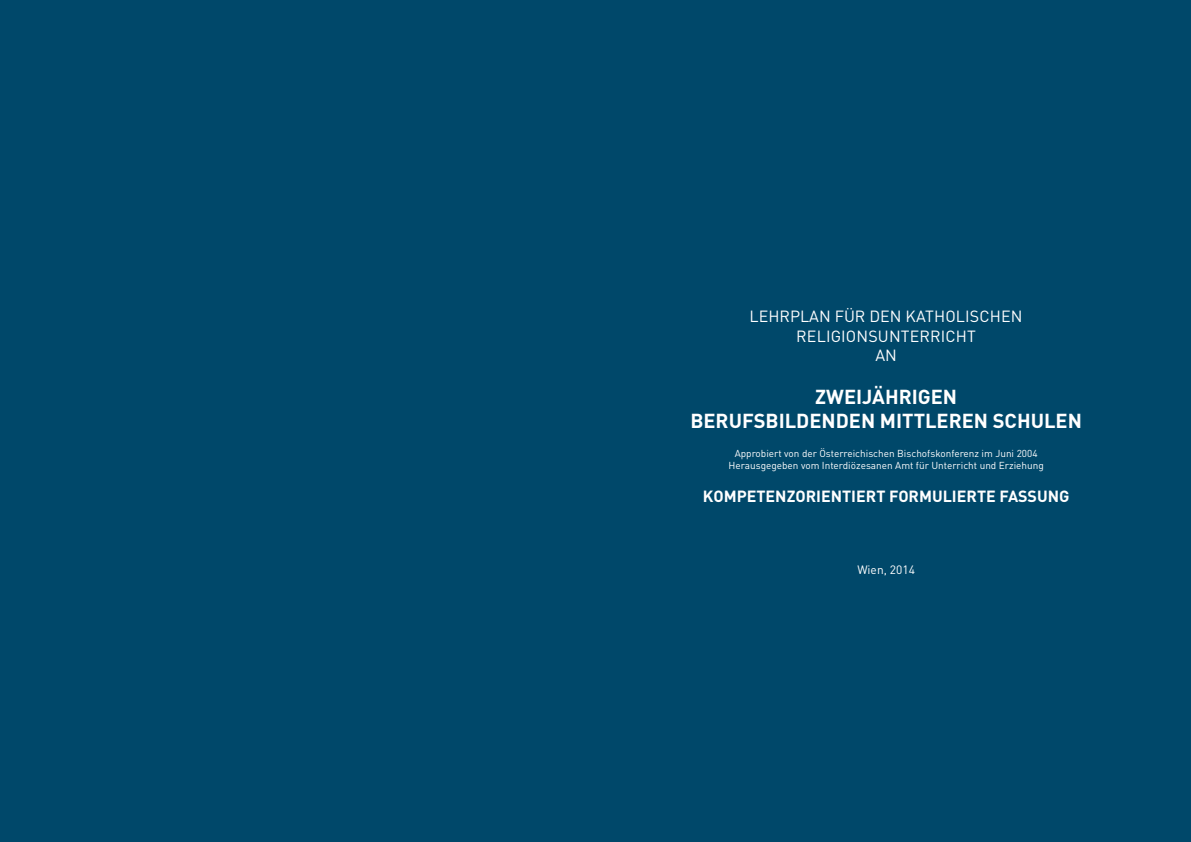
<style>
.page{position:relative;width:1191px;height:842px;background:#00486a}
.page>*{position:absolute;margin:0;border:0;box-sizing:border-box;transform-origin:0 0}
.t1{font:700 20px/24px "DIN Pro";color:#fff;text-align:center}
.t2{font:16px/19.2px "DIN Pro";letter-spacing:.01em;color:#fff;text-align:center}
.t3{font:700 16px "DIN Pro";color:#fff}
.t4{font:12px "DIN Pro";color:#fff}
.t5{font:10px/12px "DIN Pro";color:#fff;text-align:center}
</style>
<div class="page">
<h2 class="t2" style="left:749px;top:306px;width:274px">LEHRPLAN FÜR DEN KATHOLISCHEN<br>RELIGIONSUNTERRICHT<br>AN</h2>
<h1 class="t1" style="left:690px;top:384px;width:393px">ZWEIJÄHRIGEN<br>BERUFSBILDENDEN MITTLEREN SCHULEN</h1>
<p class="t5" style="left:728px;top:447px;width:317px">Approbiert von der Österreichischen Bischofskonferenz im Juni 2004<br>Herausgegeben vom Interdiözesanen Amt für Unterricht und Erziehung</p>
<h2 class="t3" style="left:703px;top:486px;width:368px">KOMPETENZORIENTIERT FORMULIERTE FASSUNG</h2>
<p class="t4" style="left:857px;top:562px;width:59px">Wien, 2014</p>
</div>
